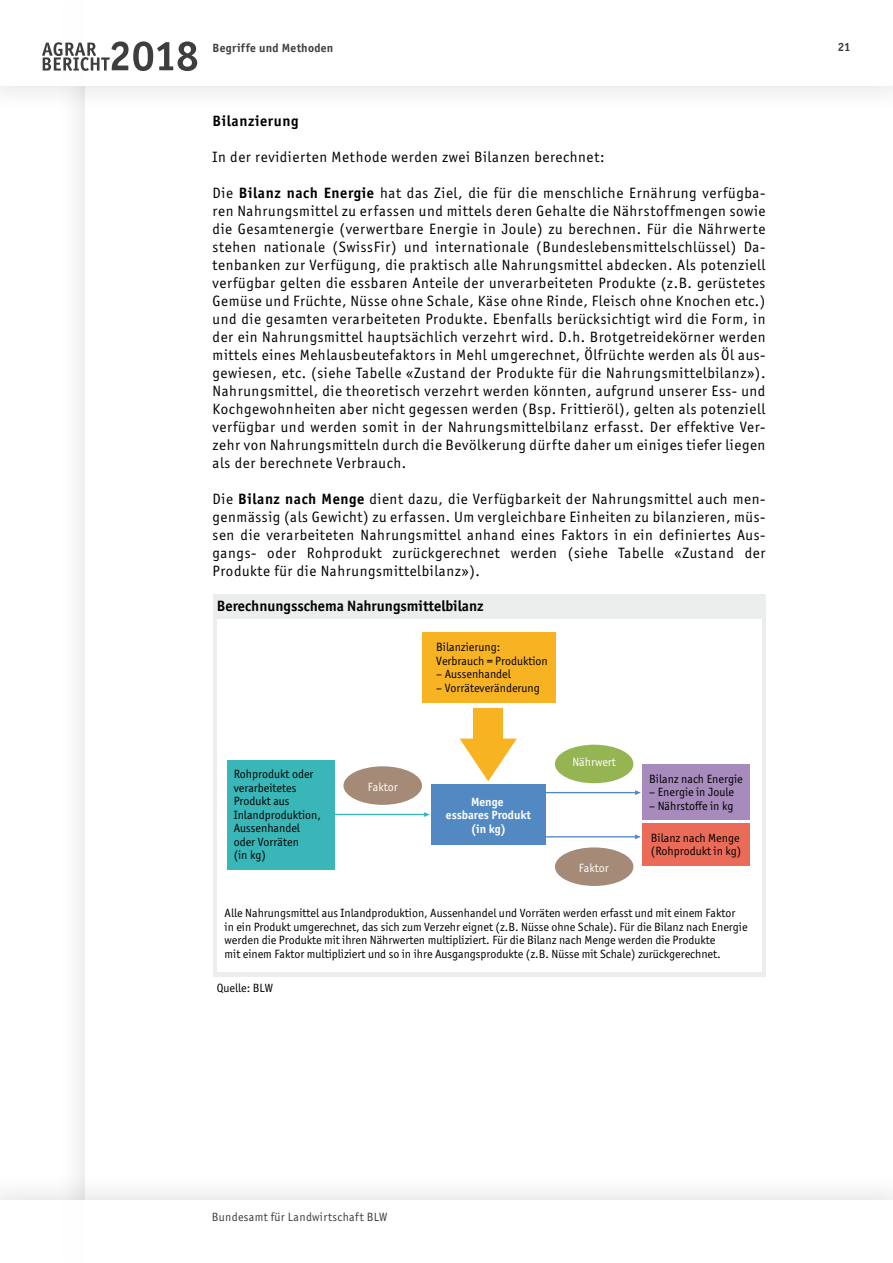
<style>
.page{position:relative;width:893px;height:1263px;background:#fff}
.page>*{position:absolute;margin:0;border:0;box-sizing:border-box;transform-origin:0 0}
.t1{font:15px/18px "Officina Sans ITC Std";letter-spacing:.04em;color:#000;text-align:justify}
.t2{font:700 15px "Officina Sans ITC Std";color:#000205}
.t3{font:700 15px "Officina Sans ITC Std";letter-spacing:.04em;color:#000}
.t4{font:12px/13.5px "Officina Sans ITC Std";color:#000}
.t5{font:12px "Officina Sans ITC Std";letter-spacing:.025em;color:#3e3d40}
.t6{font:700 12px/13.5px "Officina Sans ITC Std";color:#fff;text-align:center}
.t7{font:700 12px "Officina Sans ITC Std";letter-spacing:.025em;color:#3e3d40}
.t8{font:12px "Officina Sans ITC Std";color:#fff}
.s1{font-weight:700}
</style>
<div class="page">
<div style="left:0;top:0;width:893px;height:119px;background:#fbfbfb"></div>
<div style="left:0;top:0;width:893px;height:86px;background:#fff"></div>
<div style="left:0;top:1167px;width:893px;height:96px;background:#fafafa"></div>
<div style="left:0;top:1200px;width:893px;height:63px;background:#fff"></div>
<svg style="left:42px;top:41px;width:155px;height:30px"></svg>
<div style="left:213px;top:594px;width:552px;height:383px;background:#eceded"></div>
<div style="left:217px;top:620px;width:544px;height:352px;background:#fff"></div>
<div style="left:474px;top:708px;width:29px;height:35px;background:#f8b322"></div>
<svg style="left:460px;top:738px;width:57px;height:43px"></svg>
<div style="left:422px;top:632px;width:133px;height:71px;background:#f8b322"></div>
<div style="left:343px;top:766px;width:79px;height:39px;background:#a48a77;border-radius:50%"></div>
<div style="left:555px;top:745px;width:78px;height:38px;background:#95b552;border-radius:50%"></div>
<div style="left:555px;top:847px;width:78px;height:39px;background:#a48a77;border-radius:50%"></div>
<div style="left:642px;top:764px;width:107px;height:55px;background:#a78bbc"></div>
<div style="left:642px;top:823px;width:107px;height:42px;background:#eb6b59"></div>
<hr style="left:331px;top:814px;width:95px;height:1px;background:#39b6b8">
<svg style="left:424px;top:812px;width:6px;height:5px"></svg>
<hr style="left:542px;top:792px;width:95px;height:1px;background:#5389c2">
<svg style="left:635px;top:790px;width:6px;height:5px"></svg>
<hr style="left:542px;top:836px;width:95px;height:1px;background:#5389c2">
<svg style="left:635px;top:834px;width:6px;height:5px"></svg>
<div style="left:431px;top:784px;width:115px;height:61px;background:#5389c2"></div>
<div style="left:227px;top:759px;width:107px;height:110px;background:#39b6b8"></div>
<p class="t7" style="left:213px;top:40px;width:122px">Begriffe und Methoden</p>
<p class="t3" style="left:213px;top:112px;width:88px">Bilanzierung</p>
<p class="t1" style="left:213px;top:148px;width:393px">In der revidierten Methode werden zwei Bilanzen berechnet:</p>
<p class="t1" style="left:213px;top:184px;width:554px">Die <span class="s1">Bilanz nach Energie</span> hat das Ziel, die für die menschliche Ernährung verfügba&shy;ren Nahrungsmittel zu erfassen und mittels deren Gehalte die Nährstoffmengen sowie die Gesamtenergie (verwertbare Energie in Joule) zu berechnen. Für die Nährwerte stehen nationale (SwissFir) und internationale (Bundeslebensmittelschlüssel) Da&shy;tenbanken zur Verfügung, die praktisch alle Nahrungsmittel abdecken. Als potenziell verfügbar gelten die essbaren Anteile der unverarbeiteten Produkte (z.B. gerüstetes Gemüse und Früchte, Nüsse ohne Schale, Käse ohne Rinde, Fleisch ohne Knochen etc.) und die gesamten verarbeiteten Produkte. Ebenfalls berücksichtigt wird die Form, in der ein Nahrungsmittel hauptsächlich verzehrt wird. D.h. Brotgetreidekörner werden mittels eines Mehlausbeutefaktors in Mehl umgerechnet, Ölfrüchte werden als Öl aus&shy;gewiesen, etc. (siehe Tabelle «Zustand der Produkte für die Nahrungsmittelbilanz»).<br>Nahrungsmittel, die theoretisch verzehrt werden könnten, aufgrund unserer Ess- und Kochgewohnheiten aber nicht gegessen werden (Bsp. Frittieröl), gelten als potenziell verfügbar und werden somit in der Nahrungsmittelbilanz erfasst. Der effektive Ver&shy;zehr von Nahrungsmitteln durch die Bevölkerung dürfte daher um einiges tiefer liegen als der berechnete Verbrauch.</p>
<p class="t1" style="left:213px;top:490px;width:554px">Die <span class="s1">Bilanz nach Menge</span> dient dazu, die Verfügbarkeit der Nahrungsmittel auch men&shy;genmässig (als Gewicht) zu erfassen. Um vergleichbare Einheiten zu bilanzieren, müs&shy;sen die verarbeiteten Nahrungsmittel anhand eines Faktors in ein definiertes Aus&shy;gangs- oder Rohprodukt zurückgerechnet werden (siehe Tabelle «Zustand der Produkte für die Nahrungsmittelbilanz»).</p>
<p class="t2" style="left:217px;top:597px;width:268px">Berechnungsschema Nahrungsmittelbilanz</p>
<p class="t4" style="left:234px;top:767px;width:89px">Rohprodukt oder verarbeitetes<br>Produkt aus<br>Inlandproduktion,<br>Aussenhandel oder Vorräten<br>(in kg)</p>
<p class="t8" style="left:368px;top:780px;width:31px">Faktor</p>
<p class="t4" style="left:436px;top:641px;width:113px">Bilanzierung:<br>Verbrauch = Produktion</p>
<p class="t4" style="left:436px;top:668px;width:76px">– Aussenhandel</p>
<p class="t4" style="left:436px;top:681px;width:105px">– Vorräteveränderung</p>
<p class="t6" style="left:446px;top:795px;width:87px">Menge<br>essbares Produkt (in kg)</p>
<p class="t8" style="left:572px;top:755px;width:45px">Nährwert</p>
<p class="t8" style="left:579px;top:861px;width:31px">Faktor</p>
<p class="t4" style="left:649px;top:772px;width:95px">Bilanz nach Energie</p>
<p class="t4" style="left:649px;top:785px;width:86px">– Energie in Joule</p>
<p class="t4" style="left:649px;top:799px;width:86px">– Nährstoffe in kg</p>
<p class="t4" style="left:651px;top:831px;width:92px">Bilanz nach Menge (Rohprodukt in kg)</p>
<p class="t4" style="left:225px;top:906px;width:524px">Alle Nahrungsmittel aus Inlandproduktion, Aussenhandel und Vorräten werden erfasst und mit einem Faktor in ein Produkt umgerechnet, das sich zum Verzehr eignet (z.B. Nüsse ohne Schale). Für die Bilanz nach Energie werden die Produkte mit ihren Nährwerten multipliziert. Für die Bilanz nach Menge werden die Produkte<br>mit einem Faktor multipliziert und so in ihre Ausgangsprodukte (z.B. Nüsse mit Schale) zurückgerechnet.</p>
<p class="t4" style="left:217px;top:981px;width:58px">Quelle: BLW</p>
<p class="t7" style="left:838px;top:40px;width:14px">21</p>
<p class="t5" style="left:212px;top:1210px;width:177px">Bundesamt für Landwirtschaft BLW</p>
</div>
